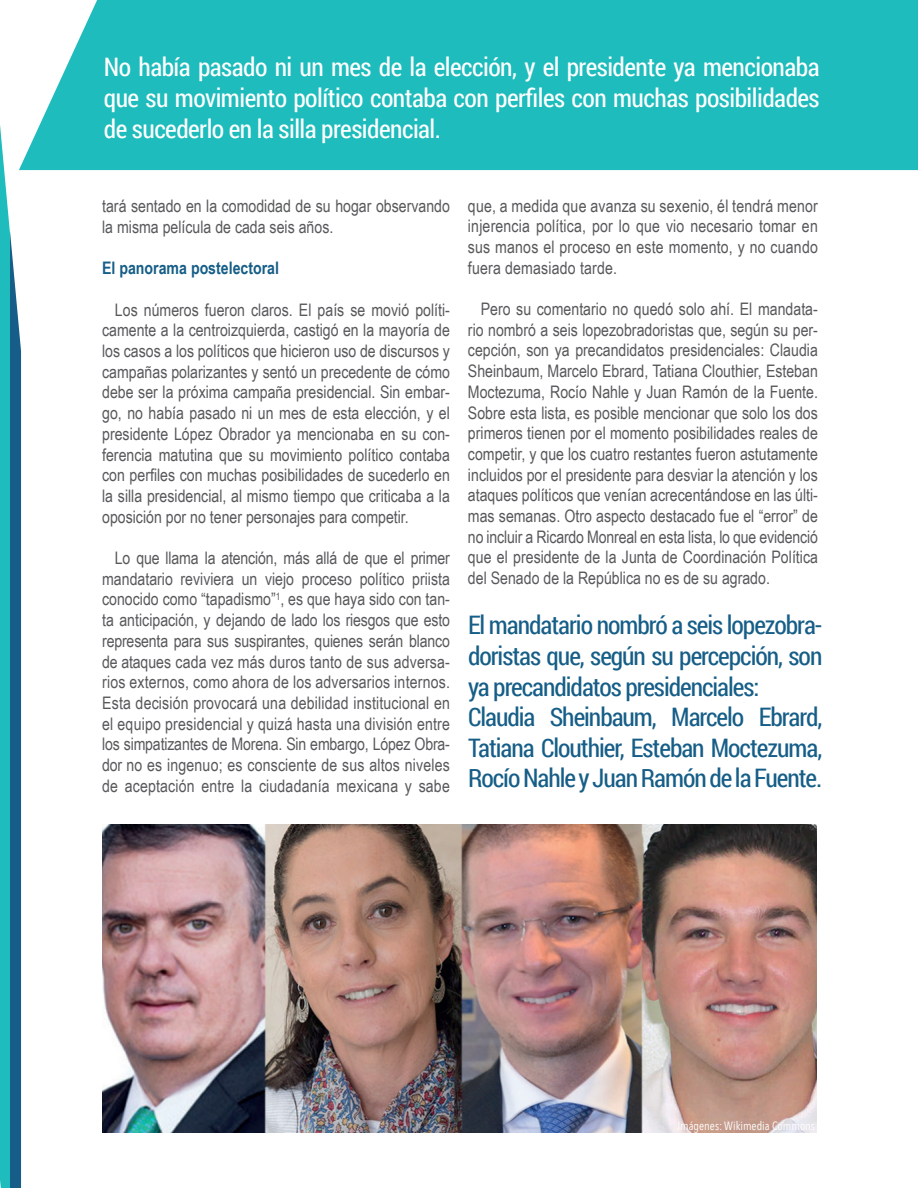
<style>
.page{position:relative;width:918px;height:1188px;background:#fff}
.page>*{position:absolute;margin:0;border:0;box-sizing:border-box;transform-origin:0 0}
.t1{font:25.5px/30.6px "Roboto Condensed";letter-spacing:-.04em;color:#165e87}
.t2{font:25.5px/30.6px "Roboto Condensed";letter-spacing:-.02em;color:#fff;text-align:justify}
.t3{font:17.25px/20.7px "Arial Narrow";color:#57585a;text-align:justify}
.t4{font:700 17.25px "Arial Narrow";color:#165e87}
.t5{font:12px "Avenir Next Condensed";color:#fff}
</style>
<div class="page">
<div style="left:21px;top:0;width:897px;height:170px;background:#1ebcbc"></div>
<svg style="left:0;top:125px;width:21px;height:1063px;background:#3299ab"></svg>
<img style="left:102px;top:824px;width:715px;height:309px">
<h1 class="t2" style="left:104px;top:51px;width:717px">No había pasado ni un mes de la elección, y el presidente ya mencionaba que su movimiento político contaba con perfiles con muchas posibilidades de sucederlo en la silla presidencial.</h1>
<p class="t3" style="left:102px;top:195px;width:349px">tará sentado en la comodidad de su hogar observando la misma película de cada seis años.</p>
<p class="t4" style="left:102px;top:255px;width:178px">El panorama postelectoral</p>
<p class="t3" style="left:102px;top:299px;width:349px;text-indent:13px">Los números fueron claros. El país se movió políti&shy;camente a la centroizquierda, castigó en la mayoría de los casos a los políticos que hicieron uso de discursos y campañas polarizantes y sentó un precedente de cómo debe ser la próxima campaña presidencial. Sin embar&shy;go, no había pasado ni un mes de esta elección, y el presidente López Obrador ya mencionaba en su con&shy;ferencia matutina que su movimiento político contaba con perfiles con muchas posibilidades de sucederlo en la silla presidencial, al mismo tiempo que criticaba a la oposición por no tener personajes para competir.</p>
<p class="t3" style="left:102px;top:547px;width:349px;text-indent:13px">Lo que llama la atención, más allá de que el primer mandatario reviviera un viejo proceso político priista conocido como “tapadismo”<sup>1</sup>, es que haya sido con tan&shy;ta anticipación, y dejando de lado los riesgos que esto representa para sus suspirantes, quienes serán blanco de ataques cada vez más duros tanto de sus adversa&shy;rios externos, como ahora de los adversarios internos.<br>Esta decisión provocará una debilidad institucional en el equipo presidencial y quizá hasta una división entre los simpatizantes de Morena. Sin embargo, López Obra&shy;dor no es ingenuo; es consciente de sus altos niveles de aceptación entre la ciudadanía mexicana y sabe</p>
<p class="t3" style="left:468px;top:194px;width:351px">que, a medida que avanza su sexenio, él tendrá menor injerencia política, por lo que vio necesario tomar en sus manos el proceso en este momento, y no cuando fuera demasiado tarde.</p>
<p class="t3" style="left:468px;top:298px;width:351px;text-indent:13px">Pero su comentario no quedó solo ahí. El mandata&shy;rio nombró a seis lopezobradoristas que, según su per&shy;cepción, son ya precandidatos presidenciales: Claudia Sheinbaum, Marcelo Ebrard, Tatiana Clouthier, Esteban Moctezuma, Rocío Nahle y Juan Ramón de la Fuente.<br>Sobre esta lista, es posible mencionar que solo los dos primeros tienen por el momento posibilidades reales de competir, y que los cuatro restantes fueron astutamente incluidos por el presidente para desviar la atención y los ataques políticos que venían acrecentándose en las últi&shy;mas semanas. Otro aspecto destacado fue el “error” de no incluir a Ricardo Monreal en esta lista, lo que evidenció que el presidente de la Junta de Coordinación Política del Senado de la República no es de su agrado.</p>
<h1 class="t1" style="left:468px;top:609px;width:356px">El mandatario nombró a seis lopezobra&shy;doristas que, según su percepción, son ya precandidatos presidenciales:<br>Claudia Sheinbaum, Marcelo Ebrard, Tatiana Clouthier, Esteban Moctezuma, Rocío Nahle y Juan Ramón de la Fuente.</h1>
<p class="t5" style="left:677px;top:1115px;width:139px">Imágenes: Wikimedia Commons</p>
</div>
